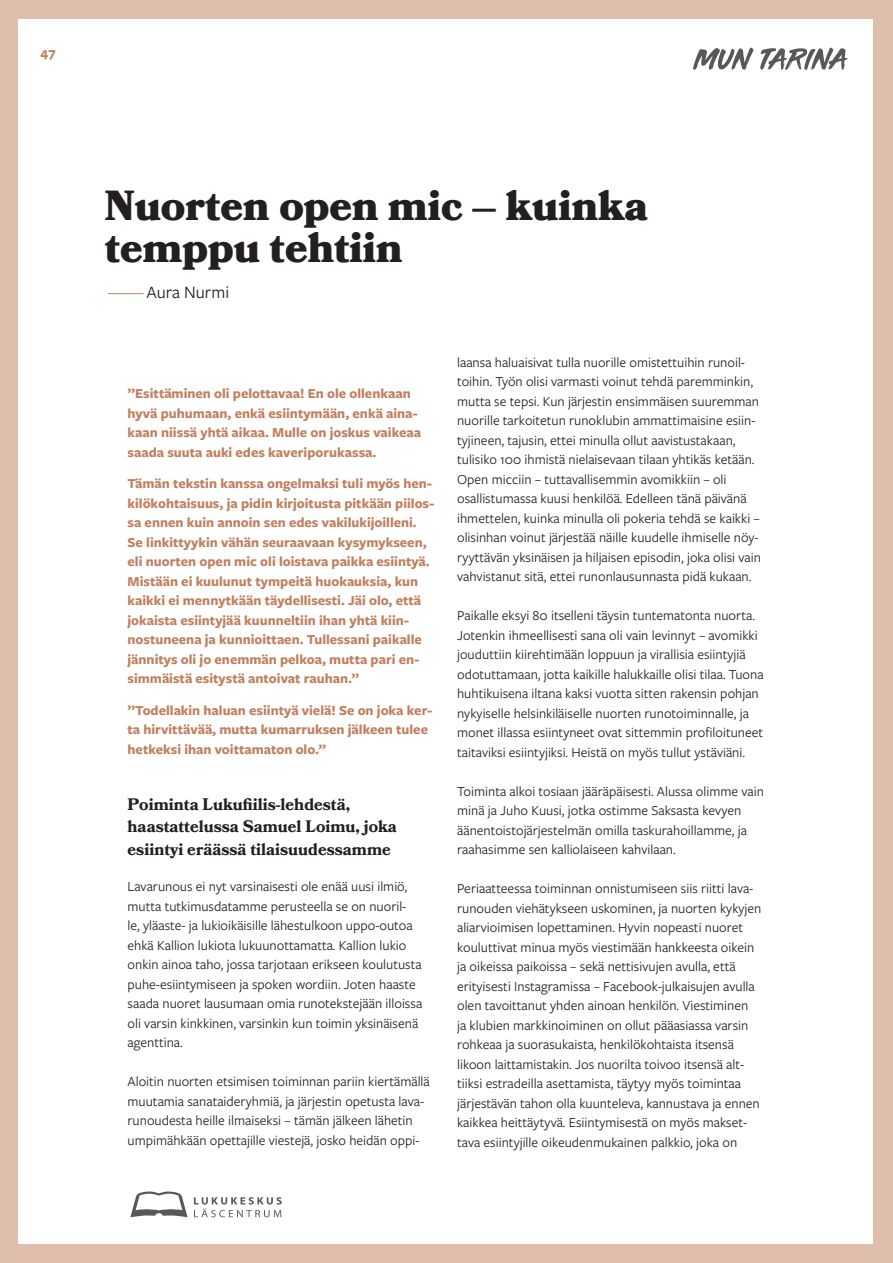
<style>
.page{position:relative;width:893px;height:1263px;background:#dfbead}
.page>*{position:absolute;margin:0;border:0;box-sizing:border-box;transform-origin:0 0}
.t1{font:900 42px/42px "Bookmania";color:#231f20}
.t2{font:18px "Freight Sans Pro";color:#231f20}
.t3{font:700 16.65px/22.5px "Bookmania";color:#231f20}
.t4{font:14.25px/19.5px "Freight Sans Pro";color:#231f20}
.t5{font:700 14.25px/19.5px "Freight Sans Pro";color:#c1805f}
.s1{font-size:19.5px;color:#c1805f}
</style>
<div class="page">
<div style="left:18px;top:19px;width:855px;height:1225px;background:#fff"></div>
<svg style="left:130px;top:1191px;width:58px;height:26px"></svg>
<svg style="left:194px;top:1197px;width:88px;height:20px"></svg>
<svg style="left:693px;top:47px;width:155px;height:23px"></svg>
<p class="t5" style="left:40px;top:42px;width:17px">47</p>
<h1 class="t1" style="left:105px;top:185px;width:545px">Nuorten open mic – kuinka temppu tehtiin</h1>
<p class="t2" style="left:105px;top:280px;width:126px"><span class="s1">–</span>Aura Nurmi</p>
<p class="t5" style="left:128px;top:383px;width:295px">”Esittäminen oli pelottavaa! En ole ollenkaan hyvä puhumaan, enkä esiintymään, enkä aina&shy;kaan niissä yhtä aikaa. Mulle on joskus vaikeaa saada suuta auki edes kaveriporukassa.</p>
<p class="t5" style="left:128px;top:473px;width:308px">Tämän tekstin kanssa ongelmaksi tuli myös hen&shy;kilökohtaisuus, ja pidin kirjoitusta pitkään piilos&shy;sa ennen kuin annoin sen edes vakilukijoilleni.<br>Se linkittyykin vähän seuraavaan kysymykseen, eli nuorten open mic oli loistava paikka esiintyä.<br>Mistään ei kuulunut tympeitä huokauksia, kun kaikki ei mennytkään täydellisesti. Jäi olo, että jokaista esiintyjää kuunneltiin ihan yhtä kiin&shy;nostuneena ja kunnioittaen. Tullessani paikalle jännitys oli jo enemmän pelkoa, mutta pari en&shy;simmäistä esitystä antoivat rauhan.”</p>
<p class="t5" style="left:128px;top:700px;width:306px">”Todellakin haluan esiintyä vielä! Se on joka ker&shy;ta hirvittävää, mutta kumarruksen jälkeen tulee hetkeksi ihan voittamaton olo.”</p>
<p class="t3" style="left:128px;top:793px;width:271px">Poiminta Lukufiilis-lehdestä, haastattelussa Samuel Loimu, joka esiintyi eräässä tilaisuudessamme</p>
<p class="t4" style="left:128px;top:876px;width:296px">Lavarunous ei nyt varsinaisesti ole enää uusi ilmiö, mutta tutkimusdatamme perusteella se on nuoril-<br>le, yläaste- ja lukioikäisille lähestulkoon uppo-outoa ehkä Kallion lukiota lukuunottamatta. Kallion lukio onkin ainoa taho, jossa tarjotaan erikseen koulutusta puhe-esiintymiseen ja spoken wordiin. Joten haaste saada nuoret lausumaan omia runotekstejään illoissa oli varsin kinkkinen, varsinkin kun toimin yksinäisenä agenttina.</p>
<p class="t4" style="left:128px;top:1071px;width:304px">Aloitin nuorten etsimisen toiminnan pariin kiertämällä muutamia sanataideryhmiä, ja järjestin opetusta lava&shy;runoudesta heille ilmaiseksi – tämän jälkeen lähetin umpimähkään opettajille viestejä, josko heidän oppi-</p>
<p class="t4" style="left:457px;top:352px;width:305px">laansa haluaisivat tulla nuorille omistettuihin runoil&shy;toihin. Työn olisi varmasti voinut tehdä paremminkin, mutta se tepsi. Kun järjestin ensimmäisen suuremman nuorille tarkoitetun runoklubin ammattimaisine esiin&shy;tyjineen, tajusin, ettei minulla ollut aavistustakaan, tulisiko 100 ihmistä nielaisevaan tilaan yhtikäs ketään.<br>Open micciin – tuttavallisemmin avomikkiin – oli osallistumassa kuusi henkilöä. Edelleen tänä päivänä ihmettelen, kuinka minulla oli pokeria tehdä se kaikki – olisinhan voinut järjestää näille kuudelle ihmiselle nöy&shy;ryyttävän yksinäisen ja hiljaisen episodin, joka olisi vain vahvistanut sitä, ettei runonlausunnasta pidä kukaan.</p>
<p class="t4" style="left:457px;top:605px;width:308px">Paikalle eksyi 80 itselleni täysin tuntematonta nuorta.<br>Jotenkin ihmeellisesti sana oli vain levinnyt – avomikki jouduttiin kiirehtimään loppuun ja virallisia esiintyjiä odotuttamaan, jotta kaikille halukkaille olisi tilaa. Tuona huhtikuisena iltana kaksi vuotta sitten rakensin pohjan nykyiselle helsinkiläiselle nuorten runotoiminnalle, ja monet illassa esiintyneet ovat sittemmin profiloituneet taitaviksi esiintyjiksi. Heistä on myös tullut ystäviäni.</p>
<p class="t4" style="left:457px;top:781px;width:308px">Toiminta alkoi tosiaan jääräpäisesti. Alussa olimme vain minä ja Juho Kuusi, jotka ostimme Saksasta kevyen äänentoistojärjestelmän omilla taskurahoillamme, ja raahasimme sen kalliolaiseen kahvilaan.</p>
<p class="t4" style="left:457px;top:878px;width:306px">Periaatteessa toiminnan onnistumiseen siis riitti lava&shy;runouden viehätykseen uskominen, ja nuorten kykyjen aliarvioimisen lopettaminen. Hyvin nopeasti nuoret kouluttivat minua myös viestimään hankkeesta oikein ja oikeissa paikoissa – sekä nettisivujen avulla, että erityisesti Instagramissa – Facebook-julkaisujen avulla olen tavoittanut yhden ainoan henkilön. Viestiminen<br>ja klubien markkinoiminen on ollut pääasiassa varsin rohkeaa ja suorasukaista, henkilökohtaista itsensä likoon laittamistakin. Jos nuorilta toivoo itsensä alt&shy;tiiksi estradeilla asettamista, täytyy myös toimintaa järjestävän tahon olla kuunteleva, kannustava ja ennen kaikkea heittäytyvä. Esiintymisestä on myös makset&shy;tava esiintyjille oikeudenmukainen palkkio, joka on</p>
</div>
